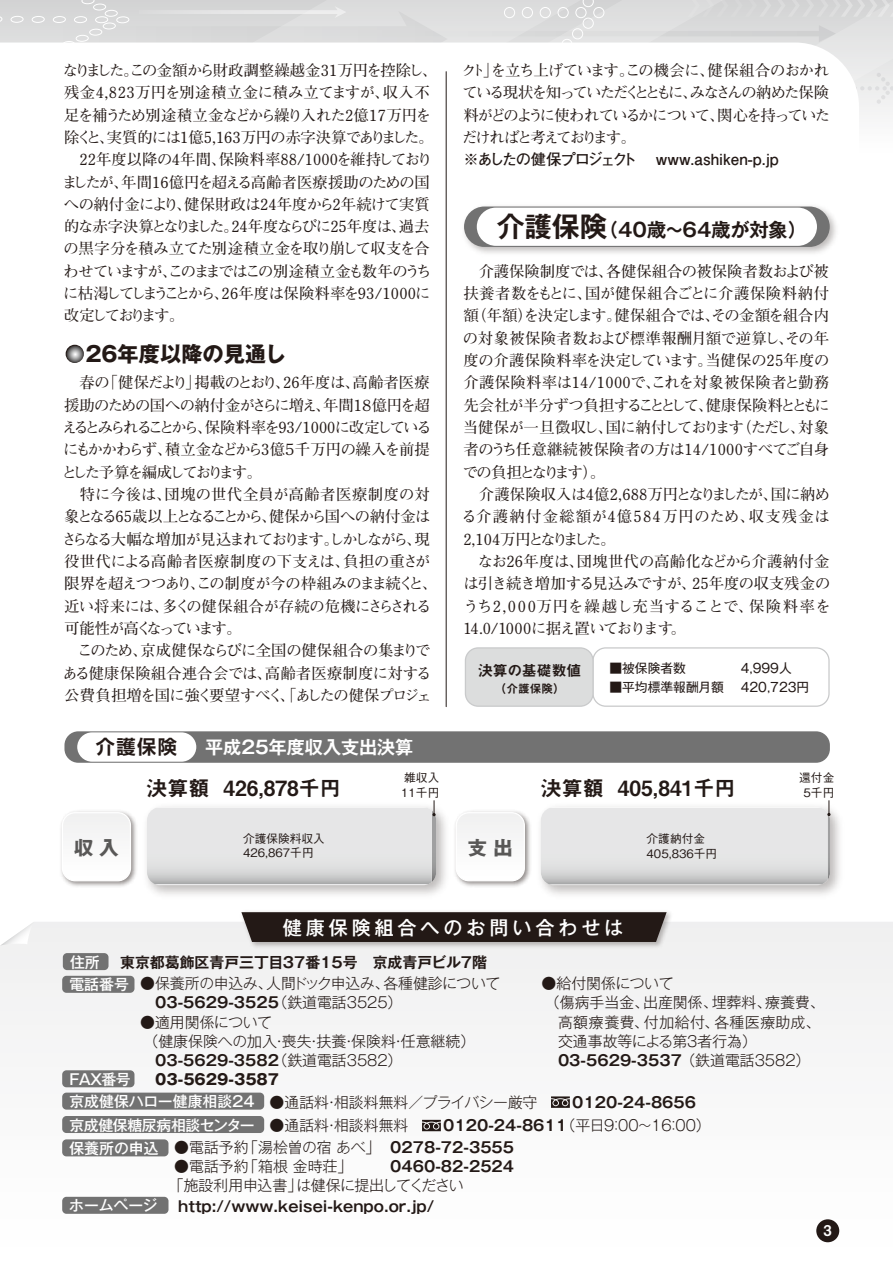
<style>
.page{position:relative;width:893px;height:1263px;background:#fff}
.page>*{position:absolute;margin:0;border:0;box-sizing:border-box;transform-origin:0 0}
.t1{font:700 21.3px "Gothic MB101 Pr 6 N";color:#231916}
.t2{font:21px "Midashi Go Pr 6 N MB31";color:#231916}
.t3{font:700 19.2px "Gothic MB101 Pr 6 N De";color:#231916}
.t4{font:500 19.2px "Gothic MB101 Pr 6 N";letter-spacing:.2em;color:#fff}
.t5{font:700 19.2px "Gothic MB101 Pr 6 N";color:#595857}
.t6{font:700 19.2px "Shin Go Pr 6 N De";color:#231916}
.t7{font:700 18px "Gothic MB101 Pr 6 N De";color:#fff}
.t8{font:700 15.3px/22.4px "Futo Min A101 Pr 6 N";letter-spacing:-.03em;color:#231916}
.t9{font:700 15.3px/22.4px "Futo Min A101 Pr 6 N";letter-spacing:-.005em;color:#231916}
.t10{font:700 15.3px "Futo Go B101 Pr 6 N";letter-spacing:-.01em;color:#231916}
.t11{font:300 14.85px/19.2px "Gothic MB101 Pr 6 N";color:#231916}
.t12{font:700 14.85px "Gothic MB101 Pr 6 N De";color:#231916}
.t13{font:500 14.85px/22.4px "Gothic MB101 Pr 6 N";letter-spacing:-.01em;color:#fff}
.t14{font:300 14.85px "Gothic MB101 Pr 6 N";letter-spacing:-.03em;color:#231916}
.t15{font:300 14.85px "Gothic MB101 Pr 6 N";letter-spacing:-.025em;color:#231916}
.t16{font:300 14.85px "Gothic MB101 Pr 6 N";letter-spacing:.025em;color:#231916}
.t17{font:700 14.85px "Gothic MB101 Pr 6 N";color:#231916}
.t18{font:14.85px "Midashi Go Pr 6 N MB31";color:#231916}
.t19{font:14.85px "Midashi Go Pr 6 N MB31";color:#fff}
.t20{font:12.75px/19.2px "Gothic MB101 Pr 6 N";color:#231916}
.t21{font:500 11.7px/14.9px "Gothic BBB Pr 6 N";color:#231916}
.t22{font:11.7px "Midashi Go Pr 6 N MB31";color:#231916}
.s1{font-size:27.6px}
.s2{font-family:"Gothic MB101 Pr 6 N";font-weight:300}
.s3{font-weight:300;color:#231916}
.s4{font-family:"Gothic MB101 Pr 6 N De";font-weight:700}
</style>
<div class="page">
<svg style="left:0;top:0;width:250px;height:43px;background:#d9d9da"></svg>
<svg style="left:250px;top:0;width:272px;height:43px;background:#ddd"></svg>
<svg style="left:522px;top:0;width:371px;height:115px;background:#dddede"></svg>
<svg style="left:445px;top:43px;width:414px;height:212px"></svg>
<img style="left:540px;top:809px;width:300px;height:86px">
<img style="left:146px;top:809px;width:300px;height:86px">
<img style="left:61px;top:811px;width:76px;height:76px">
<svg style="left:62px;top:813px;width:68px;height:68px"></svg>
<div style="left:62px;top:812px;width:69px;height:69px;border:1px solid #fff;border-radius:13px"></div>
<img style="left:455px;top:811px;width:76px;height:76px">
<svg style="left:456px;top:813px;width:68px;height:68px"></svg>
<div style="left:456px;top:812px;width:69px;height:69px;border:1px solid #fff;border-radius:13px"></div>
<div style="left:592px;top:647px;width:238px;height:60px;border:1px solid #c9cacb;border-radius:13px"></div>
<div style="left:465px;top:648px;width:128px;height:58px;background:#dcdddd;border-radius:13px"></div>
<div style="left:465px;top:647px;width:129px;height:60px;border:1px solid #c9cacb;border-radius:13px"></div>
<hr style="left:446px;top:72px;width:1px;height:635px;background:#231916">
<svg style="left:0;top:922px;width:893px;height:321px"></svg>
<svg style="left:0;top:922px;width:34px;height:24px"></svg>
<img style="left:458px;top:201px;width:384px;height:54px">
<div style="left:464px;top:207px;width:366px;height:40px;background:#727272;border-radius:20px"></div>
<div style="left:477px;top:208px;width:340px;height:38px;background:#fff;border-radius:19px"></div>
<div style="left:64px;top:731px;width:766px;height:32px;background:#727272;border-radius:14px"></div>
<div style="left:77px;top:732px;width:119px;height:30px;background:#fff;border-radius:15px"></div>
<svg style="left:147px;top:800px;width:289px;height:84px;background:#e0e1e1"></svg>
<svg style="left:541px;top:800px;width:289px;height:84px;background:#e1e1e2"></svg>
<img style="left:237px;top:911px;width:438px;height:39px">
<div style="left:241px;top:912px;width:426px;height:30px;background:#231916"></div>
<div style="left:62px;top:1092px;width:202px;height:17px;background:#727272;border-radius:4px"></div>
<div style="left:63px;top:953px;width:46px;height:17px;background:#727272;border-radius:4px"></div>
<div style="left:62px;top:976px;width:72px;height:17px;background:#727272;border-radius:4px"></div>
<div style="left:62px;top:1070px;width:72px;height:17px;background:#727272;border-radius:4px"></div>
<div style="left:62px;top:1197px;width:106px;height:17px;background:#727272;border-radius:4px"></div>
<div style="left:62px;top:1139px;width:106px;height:17px;background:#727272;border-radius:4px"></div>
<svg style="left:551px;top:1096px;width:19px;height:12px"></svg>
<div style="left:62px;top:1116px;width:202px;height:17px;background:#727272;border-radius:4px"></div>
<svg style="left:422px;top:1120px;width:19px;height:11px"></svg>
<svg style="left:66px;top:345px;width:18px;height:18px"></svg>
<div style="left:816px;top:1219px;width:23px;height:23px;background:#231916;border-radius:50%"></div>
<p class="t8" style="left:62px;top:58px;width:377px">なりました。この金額から財政調整繰越金31万円を控除し、残金4,823万円を別途積立金に積み立てますが、収入不足を補うため別途積立金などから繰り入れた2億17万円を除くと、実質的には1億5,163万円の赤字決算でありました。　22年度以降の4年間、保険料率88/1000を維持しておりましたが、年間16億円を超える高齢者医療援助のための国への納付金により、健保財政は24年度から2年続けて実質的な赤字決算となりました。24年度ならびに25年度は、過去の黒字分を積み立てた別途積立金を取り崩して収支を合わせていますが、このままではこの別途積立金も数年のうちに枯渇してしまうことから、26年度は保険料率を93/1000に改定しております。</p>
<h1 class="t1" style="left:85px;top:336px;width:202px">26年度以降の見通し</h1>
<p class="t8" style="left:62px;top:371px;width:377px">　春の「健保だより」掲載のとおり、26年度は、高齢者医療援助のための国への納付金がさらに増え、年間1８億円を超えるとみられることから、保険料率を93/1000に改定しているにもかかわらず、積立金などから3億５千万円の繰入を前提とした予算を編成しております。<br>　特に今後は、団塊の世代全員が高齢者医療制度の対象となる65歳以上となることから、健保から国への納付金はさらなる大幅な増加が見込まれております。しかしながら、現役世代による高齢者医療制度の下支えは、負担の重さが限界を超えつつあり、この制度が今の枠組みのまま続くと、近い将来には、多くの健保組合が存続の危機にさらされる可能性が高くなっています。<br>　このため、京成健保ならびに全国の健保組合の集まりである健康保険組合連合会では、高齢者医療制度に対する公費負担増を国に強く要望すべく、「あしたの健保プロジェ</p>
<p class="t8" style="left:462px;top:58px;width:370px;text-align:justify">クト」を立ち上げています。この機会に、健保組合のおかれている現状を知っていただくとともに、みなさんの納めた保険料がどのように使われているかについて、関心を持っていただければと考えております。</p>
<p class="t10" style="left:463px;top:147px;width:317px">※あしたの健保プロジェクト　 www.ashiken-p.jp</p>
<p class="t3" style="left:497px;top:214px;width:312px"><span class="s1">介護保険</span>（40歳～64歳が対象）</p>
<p class="t9" style="left:461px;top:259px;width:371px">　介護保険制度では、各健保組合の被保険者数および被扶養者数をもとに、国が健保組合ごとに介護保険料納付額（年額）を決定します。健保組合では、その金額を組合内の対象被保険者数および標準報酬月額で逆算し、その年度の介護保険料率を決定しています。当健保の25年度の介護保険料率は14/1000で、これを対象被保険者と勤務先会社が半分ずつ負担することとして、健康保険料とともに当健保が一旦徴収し、国に納付しております（ただし、対象者のうち任意継続被保険者の方は14/1000すべてご自身での負担となります）。<br>　介護保険収入は4億2,688万円となりましたが、国に納める介護納付金総額が4億584万円のため、収支残金は<br>2,104万円となりました。<br>　なお26年度は、団塊世代の高齢化などから介護納付金は引き続き増加する見込みですが、25年度の収支残金のうち2,000万円を繰越し充当することで、保険料率を<br>14.0/1000に据え置いております。</p>
<p class="t18" style="left:478px;top:658px;width:105px">決算の基礎数値</p>
<p class="t22" style="left:495px;top:679px;width:72px">（介護保険）</p>
<p class="t20" style="left:609px;top:658px;width:78px">■被保険者数</p>
<p class="t20" style="left:609px;top:677px;width:116px">■平均標準報酬月額</p>
<p class="t20" style="left:741px;top:658px;width:70px">4,999人<br>420,723円</p>
<p class="t6" style="left:96px;top:731px;width:83px">介護保険</p>
<p class="t7" style="left:205px;top:732px;width:210px">平成25年度収入支出決算</p>
<h2 class="t2" style="left:146px;top:771px;width:196px">決算額 426,878千円</h2>
<h2 class="t2" style="left:541px;top:771px;width:196px">決算額 405,841千円</h2>
<p class="t21" style="left:401px;top:770px;width:40px">雑収入<br>11千円</p>
<p class="t21" style="left:243px;top:830px;width:83px">介護保険料収入<br>426,867千円</p>
<p class="t5" style="left:74px;top:831px;width:46px">収 入</p>
<p class="t5" style="left:468px;top:832px;width:46px">支 出</p>
<p class="t4" style="left:283px;top:911px;width:342px">健康保険組合へのお問い合わせは</p>
<p class="t21" style="left:647px;top:830px;width:72px">介護納付金<br>405,836千円</p>
<p class="t21" style="left:799px;top:770px;width:37px;text-align:center">還付金<br>5千円</p>
<p class="t13" style="left:70px;top:950px;width:31px">住所</p>
<p class="t12" style="left:120px;top:950px;width:368px">東京都葛飾区青戸三丁目37番15号　京成青戸ビル7階</p>
<p class="t13" style="left:69px;top:973px;width:61px">電話番号</p>
<p class="t14" style="left:140px;top:971px;width:362px">●保養所の申込み、人間ドック申込み、各種健診について</p>
<p class="t12" style="left:155px;top:990px;width:249px">03-5629-3525<span class="s2">（鉄道電話3525）</span></p>
<p class="t11" style="left:140px;top:1011px;width:337px">●適用関係について<br>（健康保険への加入・喪失・扶養・保険料・任意継続）</p>
<p class="t12" style="left:155px;top:1048px;width:249px">03-5629-3582<span class="s2">（鉄道電話3582）</span></p>
<p class="t14" style="left:542px;top:971px;width:133px">●給付関係について</p>
<p class="t11" style="left:545px;top:992px;width:281px">（傷病手当金、出産関係、埋葬料、療養費、</p>
<p class="t16" style="left:558px;top:1009px;width:264px">高額療養費、付加給付、各種医療助成、</p>
<p class="t11" style="left:558px;top:1030px;width:200px">交通事故等による第3者行為）</p>
<p class="t12" style="left:558px;top:1048px;width:254px">03-5629-3537 <span class="s2">（鉄道電話3582）</span></p>
<p class="t13" style="left:69px;top:1067px;width:187px">FAX番号<br>京成健保ハロー健康相談24</p>
<p class="t17" style="left:155px;top:1067px;width:125px">03-5629-3587</p>
<p class="t11" style="left:270px;top:1091px;width:284px">●通話料・相談料無料／プライバシー厳守　</p>
<p class="t12" style="left:572px;top:1090px;width:125px">0120-24-8656</p>
<p class="t13" style="left:69px;top:1113px;width:355px">京成健保糖尿病相談センター <span class="s3">●通話料・相談料無料　</span></p>
<p class="t11" style="left:443px;top:1115px;width:269px"><span class="s4">0120-24-8611</span>（平日9：00～16：00）</p>
<p class="t13" style="left:69px;top:1136px;width:91px">保養所の申込</p>
<p class="t11" style="left:174px;top:1136px;width:341px">●電話予約「湯桧曽の宿 あべ」 <span class="s4">0278-72-3555</span></p>
<p class="t11" style="left:174px;top:1155px;width:180px">●電話予約「箱根 金時荘」</p>
<p class="t12" style="left:390px;top:1154px;width:125px">0460-82-2524</p>
<p class="t15" style="left:169px;top:1173px;width:296px">「施設利用申込書」は健保に提出してください</p>
<p class="t13" style="left:69px;top:1194px;width:90px">ホームページ</p>
<p class="t12" style="left:178px;top:1194px;width:257px">http://www.keisei-kenpo.or.jp/</p>
<p class="t19" style="left:824px;top:1219px;width:10px">3</p>
</div>
